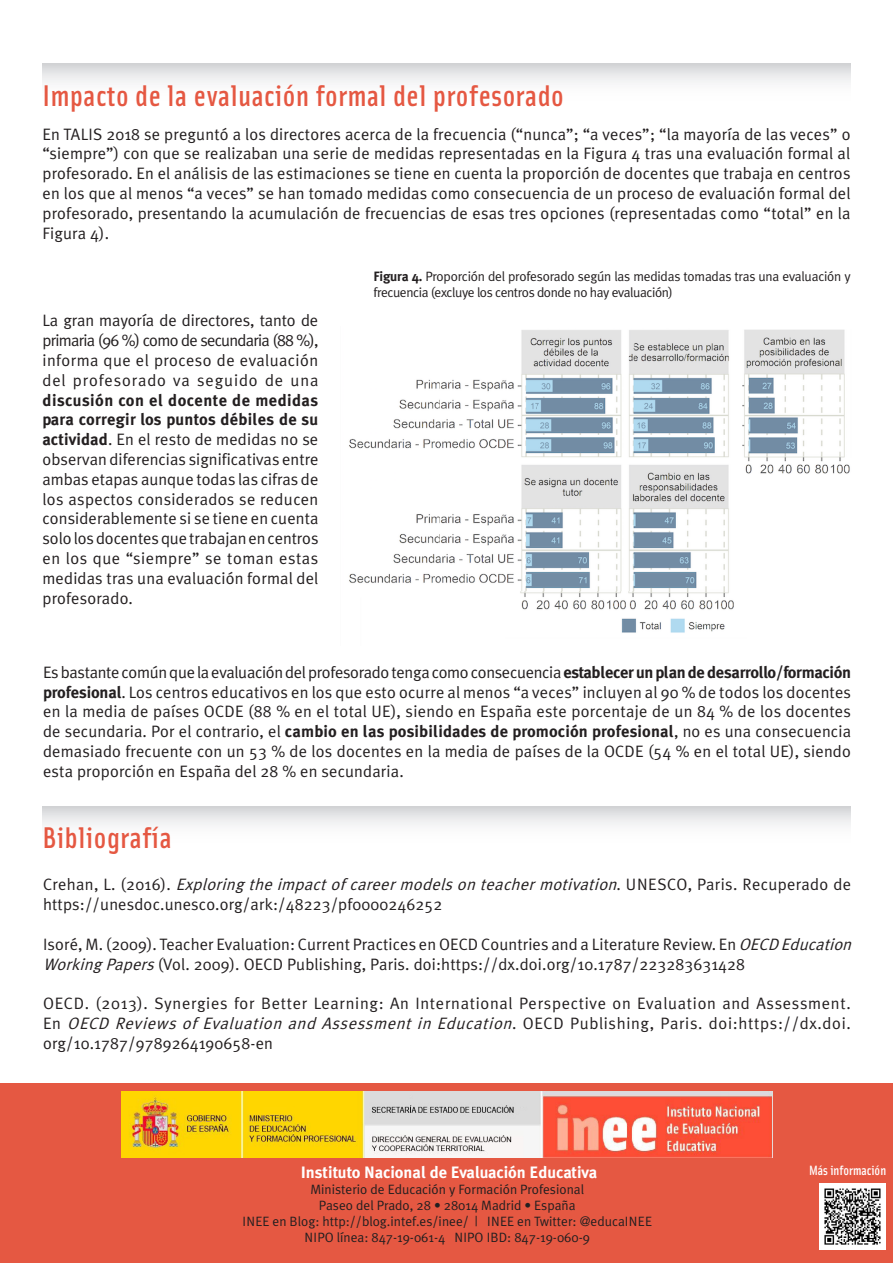
<style>
.page{position:relative;width:893px;height:1263px;background:#fff}
.page>*{position:absolute;margin:0;border:0;box-sizing:border-box;transform-origin:0 0}
.t1{font:500 30px "Solex";letter-spacing:.02em;color:#e55842}
.t2{font:16.5px/19.8px "Meta Plus Normal";letter-spacing:.01em;color:#231f20;text-align:justify}
.t3{font:700 16.5px "Meta Plus";color:#fff}
.t4{font:13.5px "Meta Plus Normal";color:#231f20}
.t5{font:13.5px/16.2px "Meta Plus Normal";letter-spacing:-.02em;color:#231f20}
.EPIGRAFE_1{font:500 13.5px "Solex";color:#fff}
.s1{font-family:"Meta Plus";font-weight:700}
.s2{font-style:italic}
</style>
<div class="page">
<div style="left:0;top:1083px;width:893px;height:180px;background:#e55842"></div>
<div style="left:43px;top:64px;width:807px;height:48px;background:linear-gradient(to bottom,#e0e1e3,#fff)"></div>
<img style="left:121px;top:1091px;width:652px;height:66px">
<img style="left:820px;top:1183px;width:66px;height:67px">
<div style="left:43px;top:807px;width:807px;height:48px;background:linear-gradient(to bottom,#e1e2e3,#fff)"></div>
<img style="left:349px;top:329px;width:501px;height:304px">
<p class="t1" style="left:43px;top:76px;width:523px">Impacto de la evaluación formal del profesorado</p>
<p class="t2" style="left:43px;top:124px;width:809px">En TALIS 2018 se preguntó a los directores acerca de la frecuencia (“nunca”; “a veces”; “la mayoría de las veces” o “siempre”) con que se realizaban una serie de medidas representadas en la Figura 4 tras una evaluación formal al profesorado. En el análisis de las estimaciones se tiene en cuenta la proporción de docentes que trabaja en centros en los que al menos “a veces” se han tomado medidas como consecuencia de un proceso de evaluación formal del profesorado, presentando la acumulación de frecuencias de esas tres opciones (representadas como “total” en la Figura 4).</p>
<p class="t2" style="left:43px;top:311px;width:278px">La gran mayoría de directores, tanto de primaria (96 %) como de secundaria (88 %), informa que el proceso de evaluación del profesorado va seguido de una <span class="s1">discusión con el docente de medidas para corregir los puntos débiles de su actividad</span>. En el resto de medidas no se observan diferencias significativas entre ambas etapas aunque todas las cifras de los aspectos considerados se reducen considerablemente si se tiene en cuenta solo los docentes que trabajan en centros en los que “siempre” se toman estas medidas tras una evaluación formal del profesorado.</p>
<p class="t5" style="left:373px;top:268px;width:479px"><span class="s1">Figura 4.</span> Proporción del profesorado según las medidas tomadas tras una evaluación y frecuencia (excluye los centros donde no hay evaluación)</p>
<p class="t2" style="left:43px;top:662px;width:809px">Es bastante común que la evaluación del profesorado tenga como consecuencia <span class="s1">establecer un plan de desarrollo/formación profesional</span>. Los centros educativos en los que esto ocurre al menos “a veces” incluyen al 90 % de todos los docentes en la media de países OCDE (88 % en el total UE), siendo en España este porcentaje de un 84 % de los docentes de secundaria. Por el contrario, el <span class="s1">cambio en las posibilidades de promoción profesional</span>, no es una consecuencia demasiado frecuente con un 53 % de los docentes en la media de países de la OCDE (54 % en el total UE), siendo esta proporción en España del 28 % en secundaria.</p>
<p class="t1" style="left:43px;top:818px;width:131px">Bibliografía</p>
<p class="t2" style="left:43px;top:874px;width:810px">C r e h a n , L . ( 2 0 1 6) . <span class="s2">Exploring the impactof careermodelson teachermotivation</span>. U N E S C O , P a r i s . R e c u p e r a d o d e https://unesdoc.unesco.org/ark:/48223/pf0000246252</p>
<p class="t2" style="left:43px;top:934px;width:814px">Isoré, M. (2009). Teacher Evaluation: Current Practices en OECD Countries and a Literature Review. En <span class="s2">OECD Education<br>WorkingPapers</span>(Vol. 2009). OECD Publishing, Paris. doi:https://dx.doi.org/10.1787/223283631428</p>
<p class="t2" style="left:43px;top:993px;width:809px">OECD. (2013). Synergies for Better Learning: An International Perspective on Evaluation and Assessment.<br>E n <span class="s2">OECD Reviews of Evaluation and Assessment in Education</span>. O E C D P u b l i s h i n g , P a r i s . d o i : h t t p s : / / d x . d o i . org/10.1787/9789264190658-en</p>
<p class="t3" style="left:301px;top:1162px;width:298px">Instituto Nacional de Evaluación Educativa</p>
<p class="t4" style="left:310px;top:1181px;width:275px">Ministerio de Educación y Formación Profesional</p>
<p class="t4" style="left:319px;top:1197px;width:258px">Paseo del Prado, 28 • 28014 Madrid • España</p>
<p class="t4" style="left:242px;top:1214px;width:411px">INEE en Blog: http://blog.intef.es/inee/ | INEE en Twitter: @educaINEE</p>
<p class="t4" style="left:304px;top:1230px;width:287px">NIPO línea: 847-19-061-4 NIPO IBD: 847-19-060-9</p>
<p class="EPIGRAFE_1" style="left:809px;top:1161px;width:79px">Más información</p>
</div>
